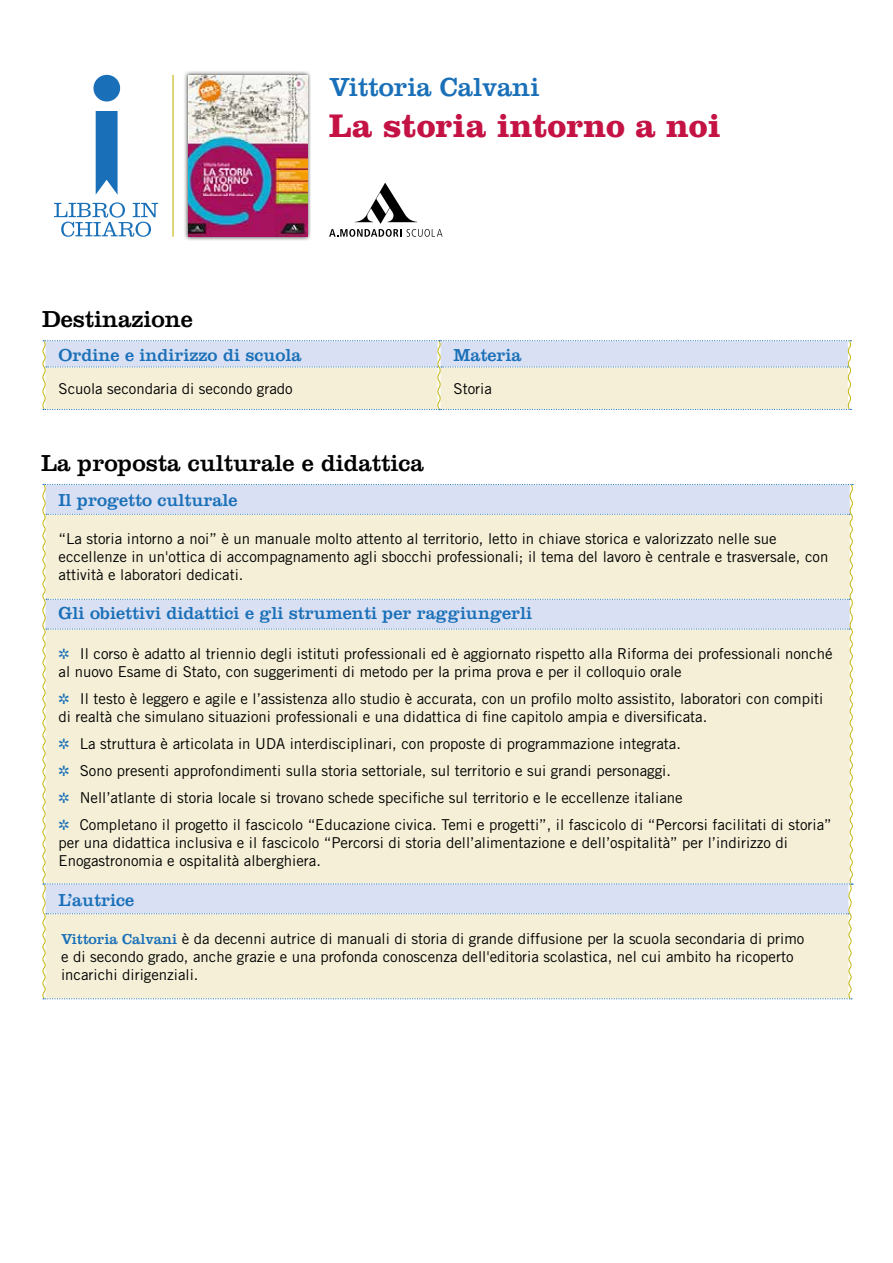
<style>
.page{position:relative;width:893px;height:1263px;background:#fff}
.page>*{position:absolute;margin:0;border:0;box-sizing:border-box;transform-origin:0 0}
.t1{font:700 33.9px "Clarendon";color:#c51244}
.t2{font:27.15px "Clarendon";color:#1a70b8}
.t3{font:24px "Clarendon";color:#000}
.t4{font:18px "Clarendon";color:#1a70b8}
.t5{font:15px/18px "Trade Gothic LT Std";color:#000}
.s1{color:#1a70b8}
.s2{font-family:"Clarendon";color:#1a70b8}
</style>
<div class="page">
<svg style="left:42px;top:340px;width:810px;height:70px;background:#e7e8e0"></svg>
<svg style="left:42px;top:484px;width:812px;height:515px;background:#eeecda"></svg>
<hr style="left:172px;top:75px;width:2px;height:162px;background:#c5b612">
<svg style="left:96px;top:111px;width:22px;height:84px;background:#337fbf"></svg>
<div style="left:93px;top:75px;width:27px;height:26px;background:#1a70b8;border-radius:50%"></div>
<svg style="left:54px;top:202px;width:104px;height:35px"></svg>
<div style="left:183px;top:70px;width:128px;height:171px;background:#000;opacity:.75"></div>
<img style="left:188px;top:75px;width:119px;height:162px">
<svg style="left:329px;top:183px;width:114px;height:54px"></svg>
<h3 class="t3" style="left:42px;top:305px;width:152px">Destinazione</h3>
<h2 class="t2" style="left:329px;top:71px;width:212px">Vittoria Calvani</h2>
<h1 class="t1" style="left:329px;top:105px;width:393px">La storia intorno a noi</h1>
<p class="t4" style="left:59px;top:344px;width:244px">Ordine e indirizzo di scuola</p>
<p class="t4" style="left:454px;top:344px;width:70px">Materia</p>
<p class="t5" style="left:59px;top:379px;width:236px">Scuola secondaria di secondo grado</p>
<p class="t5" style="left:454px;top:379px;width:40px">Storia</p>
<h3 class="t3" style="left:41px;top:449px;width:384px">La proposta culturale e didattica</h3>
<p class="t4" style="left:59px;top:490px;width:181px">Il progetto culturale</p>
<p class="t5" style="left:59px;top:530px;width:771px">“La storia intorno a noi” è un manuale molto attento al territorio, letto in chiave storica e valorizzato nelle sue eccellenze in un'ottica di accompagnamento agli sbocchi professionali; il tema del lavoro è centrale e trasversale, con attività e laboratori dedicati.</p>
<p class="t4" style="left:59px;top:603px;width:475px">Gli obiettivi didattici e gli strumenti per raggiungerli</p>
<p class="t5" style="left:59px;top:644px;width:776px"><span class="s1">✲</span> Il corso è adatto al triennio degli istituti professionali ed è aggiornato rispetto alla Riforma dei professionali nonché al nuovo Esame di Stato, con suggerimenti di metodo per la prima prova e per il colloquio orale</p>
<p class="t5" style="left:59px;top:689px;width:766px"><span class="s1">✲</span> Il testo è leggero e agile e l’assistenza allo studio è accurata, con un profilo molto assistito, laboratori con compiti di realtà che simulano situazioni professionali e una didattica di fine capitolo ampia e diversificata.</p>
<p class="t5" style="left:59px;top:729px;width:775px;line-height:27px"><span class="s1">✲</span> La struttura è articolata in UDA interdisciplinari, con proposte di programmazione integrata.<br><span class="s1">✲</span> Sono presenti approfondimenti sulla storia settoriale, sul territorio e sui grandi personaggi.<br><span class="s1">✲</span> Nell’atlante di storia locale si trovano schede specifiche sul territorio e le eccellenze italiane<br><span class="s1">✲</span> Completano il progetto il fascicolo “Educazione civica. Temi e progetti”, il fascicolo di “Percorsi facilitati di storia”</p>
<p class="t5" style="left:59px;top:833px;width:731px">per una didattica inclusiva e il fascicolo “Percorsi di storia dell’alimentazione e dell’ospitalità” per l’indirizzo di<br>Enogastronomia e ospitalità alberghiera.</p>
<p class="t4" style="left:59px;top:889px;width:77px">L’autrice</p>
<p class="t5" style="left:61px;top:930px;width:745px"><span class="s2">Vittoria Calvani</span> è da decenni autrice di manuali di storia di grande diffusione per la scuola secondaria di primo e di secondo grado, anche grazie e una profonda conoscenza dell'editoria scolastica, nel cui ambito ha ricoperto incarichi dirigenziali.</p>
</div>
